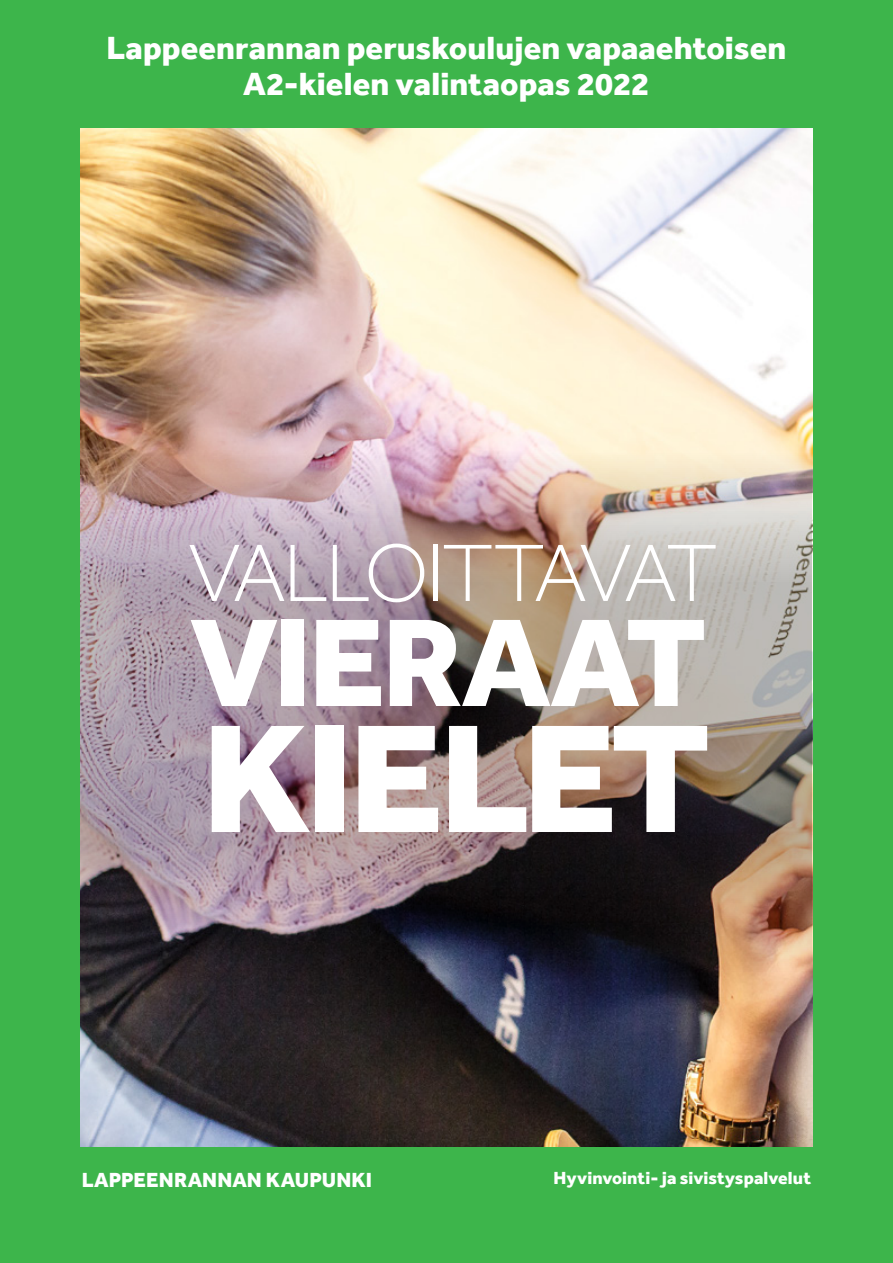
<style>
.page{position:relative;width:893px;height:1263px;background:#3db54b}
.page>*{position:absolute;margin:0;border:0;box-sizing:border-box;transform-origin:0 0}
.t1{font:800 159px "Effra";letter-spacing:-.035em;color:#fff}
.t2{font:800 129px "Effra";letter-spacing:-.025em;color:#fff}
.t3{font:300 84px "Effra";letter-spacing:-.085em;color:#fff}
.t4{font:800 33px/35.8px "Effra";color:#fff;text-align:center}
.t5{font:800 21px "Effra";letter-spacing:.01em;color:#fff}
.t6{font:800 18px "Effra";color:#fff}
</style>
<div class="page">
<img style="left:81px;top:128px;width:731px;height:1018px">
<img style="left:81px;top:451px;width:731px;height:521px">
<p class="t4" style="left:107px;top:30px;width:681px">Lappeenrannan peruskoulujen vapaaehtoisen<br>A2-kielen valintaopas 2022</p>
<h3 class="t3" style="left:188px;top:523px;width:531px">VALLOITTAVAT</h3>
<h2 class="t2" style="left:190px;top:586px;width:518px">VIERAAT</h2>
<h1 class="t1" style="left:202px;top:684px;width:510px">KIELET</h1>
<p class="t5" style="left:82px;top:1167px;width:292px">LAPPEENRANNAN KAUPUNKI</p>
<p class="t6" style="left:554px;top:1167px;width:259px">Hyvinvointi- ja sivistyspalvelut</p>
</div>
